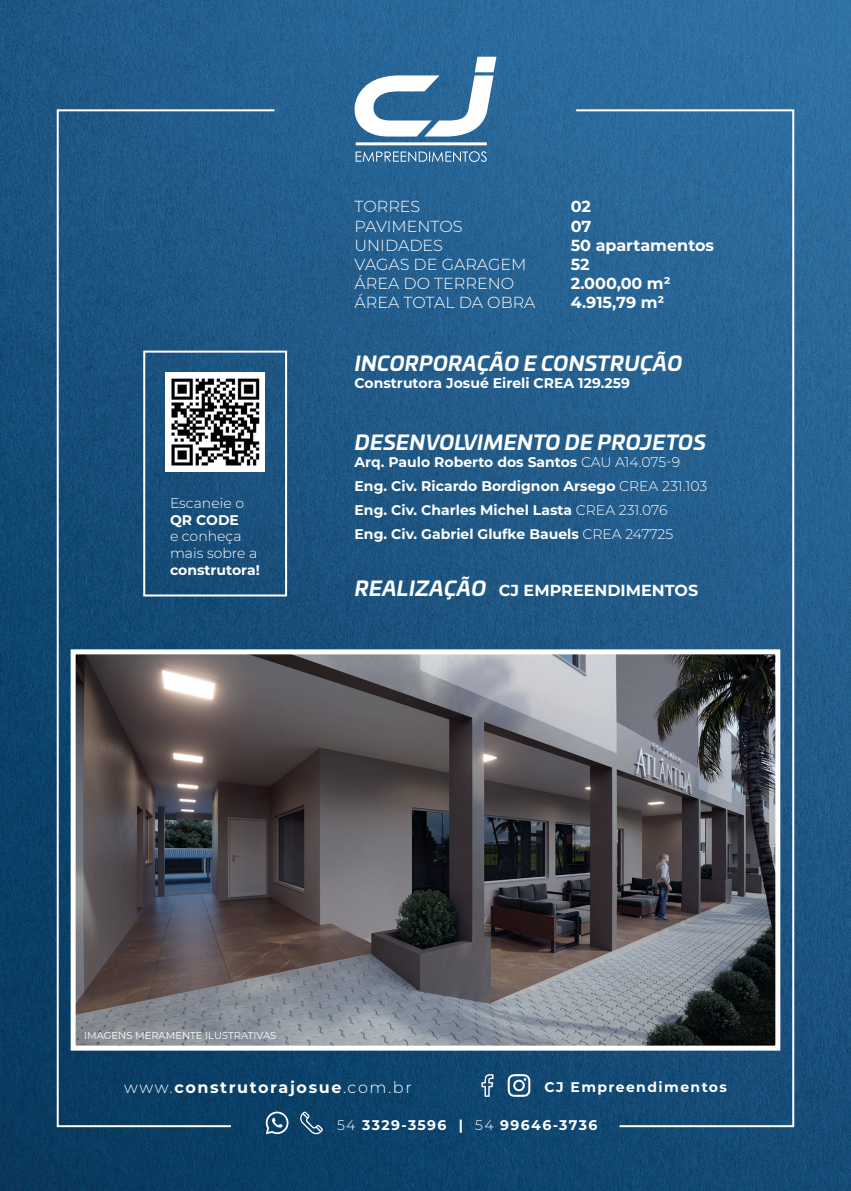
<style>
.page{position:relative;width:851px;height:1191px;background:#fff}
.page>*{position:absolute;margin:0;border:0;box-sizing:border-box;transform-origin:0 0}
.t1{font:italic 700 20px "Univia Pro";letter-spacing:.02em;color:#fff}
.t2{font:700 16px "Montserrat";color:#fff}
.t3{font:300 16px "Montserrat";color:#fff}
.t4{font:700 16px "Montserrat";letter-spacing:.1em;color:#fff}
.t5{font:700 14px/24px "Montserrat";color:#fff}
.t6{font:700 14px "Montserrat";letter-spacing:.1em;color:#fff}
.t7{font:300 14px/16.8px "Montserrat";color:#fff}
.t8{font:10px "Montserrat";color:#fff}
.s1{font-weight:300}
.s2{font-family:"Univia Pro";font-style:italic;font-size:20px}
</style>
<div class="page">
<img style="left:0;top:0;width:850px;height:1191px">
<svg style="left:354px;top:57px;width:142px;height:105px"></svg>
<svg style="left:574px;top:108px;width:221px;height:1020px;background:#286290"></svg>
<svg style="left:56px;top:108px;width:220px;height:1020px;background:#1d527d"></svg>
<svg style="left:481px;top:1074px;width:12px;height:22px"></svg>
<svg style="left:507px;top:1074px;width:23px;height:22px"></svg>
<svg style="left:299px;top:1111px;width:24px;height:24px"></svg>
<svg style="left:266px;top:1111px;width:22px;height:23px"></svg>
<img style="left:77px;top:655px;width:697px;height:389px">
<div style="left:71px;top:649px;width:709px;height:401px;border:5px solid #fff"></div>
<div style="left:143px;top:350px;width:144px;height:246px;border:2px solid #fff"></div>
<img style="left:165px;top:372px;width:100px;height:99px">
<p class="t3" style="left:354px;top:196px;width:67px">TORRES</p>
<p class="t2" style="left:570px;top:195px;width:22px">02</p>
<p class="t3" style="left:354px;top:215px;width:109px">PAVIMENTOS</p>
<p class="t2" style="left:570px;top:214px;width:22px">07</p>
<p class="t3" style="left:354px;top:234px;width:90px">UNIDADES</p>
<p class="t2" style="left:570px;top:233px;width:145px">50 apartamentos</p>
<p class="t3" style="left:354px;top:253px;width:173px">VAGAS DE GARAGEM</p>
<p class="t2" style="left:570px;top:253px;width:20px">52</p>
<p class="t3" style="left:354px;top:273px;width:161px">ÁREA DO TERRENO</p>
<p class="t2" style="left:570px;top:272px;width:101px">2.000,00 m²</p>
<p class="t3" style="left:354px;top:292px;width:182px">ÁREA TOTAL DA OBRA</p>
<p class="t2" style="left:570px;top:291px;width:95px">4.915,79 m²</p>
<p class="t7" style="left:170px;top:494px;width:75px">Escaneie o</p>
<p class="t5" style="left:170px;top:507px;width:70px">QR CODE</p>
<p class="t7" style="left:170px;top:527px;width:89px">e conheça mais sobre a</p>
<p class="t5" style="left:170px;top:557px;width:91px">construtora!</p>
<h1 class="t1" style="left:355px;top:347px;width:329px">INCORPORA•°O E CONSTRU•°O</h1>
<p class="t5" style="left:354px;top:370px;width:277px">Construtora Josué Eireli CREA 129.259</p>
<h1 class="t1" style="left:355px;top:426px;width:352px">DESENVOLVIMENTO DE PROJETOS</h1>
<p class="t5" style="left:354px;top:449px;width:354px">Arq. Paulo Roberto dos Santos <span class="s1">CAU A14.075-9<br></span>Eng. Civ. Ricardo Bordignon Arsego <span class="s1">CREA 231.103<br></span>Eng. Civ. Charles Michel Lasta <span class="s1">CREA 231.076<br></span>Eng. Civ. Gabriel Glufke Bauels <span class="s1">CREA 247725</span></p>
<p class="t2" style="left:355px;top:579px;width:345px"><span class="s2">REALIZA•°O</span> CJ EMPREENDIMENTOS</p>
<p class="t8" style="left:84px;top:1028px;width:194px">IMAGENS MERAMENTE ILUSTRATIVAS</p>
<p class="t4" style="left:124px;top:1076px;width:289px"><span class="s1">www.</span>construtorajosue<span class="s1">.com.br</span></p>
<p class="t6" style="left:544px;top:1077px;width:184px">CJ Empreendimentos</p>
<p class="t6" style="left:337px;top:1114px;width:262px"><span class="s1">54</span> 3329-3596 | <span class="s1">54</span> 99646-3736</p>
</div>
